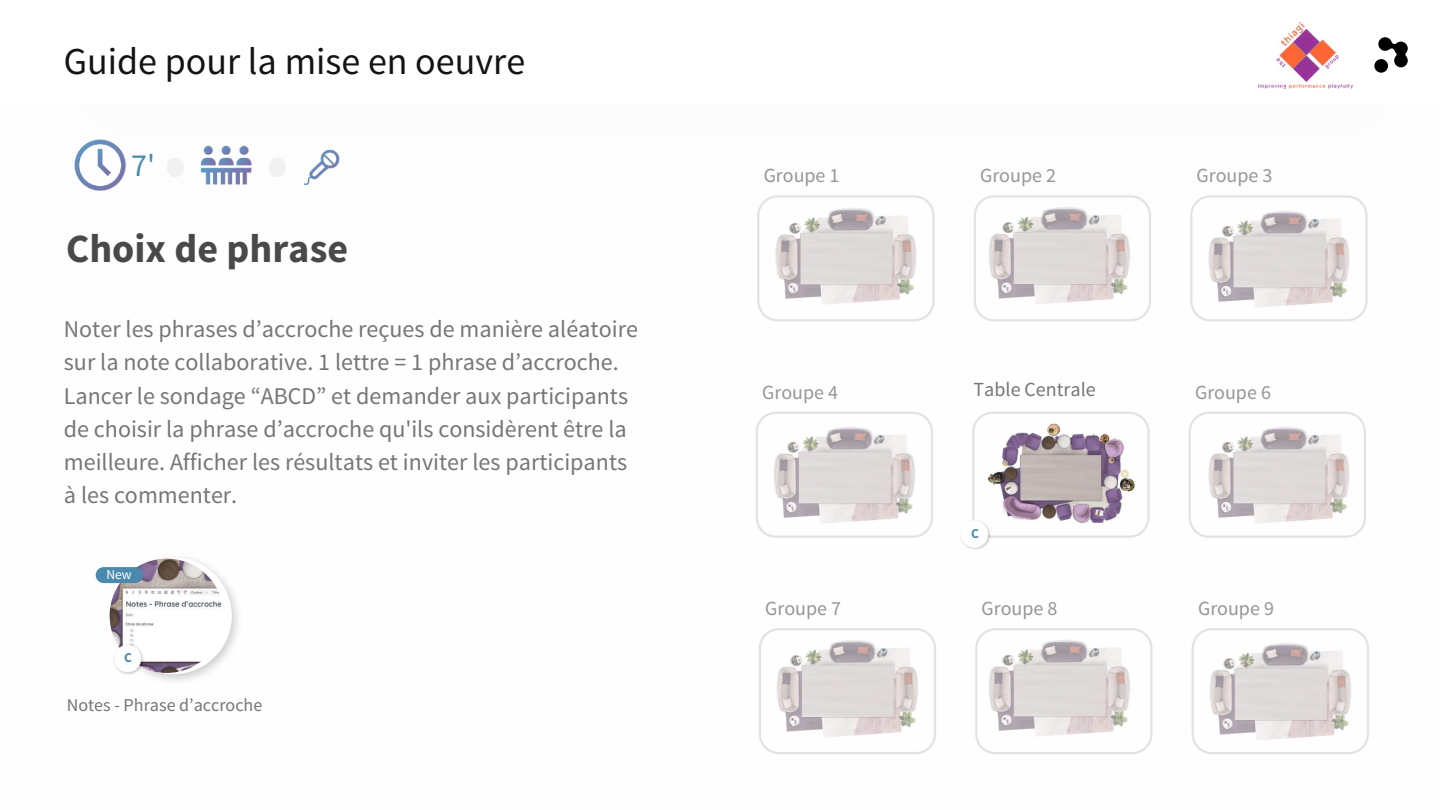
<style>
.page{position:relative;width:1440px;height:810px;background:#fff}
.page>*{position:absolute;margin:0;border:0;box-sizing:border-box;transform-origin:0 0}
.t1{font:700 40.1px "Source Sans Pro";color:#494949}
.t2{font:38px "Source Sans Pro";color:#131316}
.t3{font:32px "Source Sans Pro";color:#4c8aad}
.t4{font:24px/33.1px "Source Sans Pro";color:#767676}
.t5{font:20px "Source Sans Pro";color:#969696}
.t6{font:20px "Source Sans Pro";color:#767676}
.t7{font:18px "Source Sans Pro";color:#767676}
.t8{font:13.6px "Source Sans Pro";color:#fff}
.t9{font:700 13.6px "Source Sans Pro";color:#4c8aad}
</style>
<div class="page">
<img style="left:74px;top:139px;width:52px;height:52px">
<img style="left:200px;top:145px;width:52px;height:40px">
<svg style="left:757px;top:195px;width:178px;height:126px"></svg>
<svg style="left:974px;top:195px;width:177px;height:126px"></svg>
<svg style="left:1190px;top:195px;width:178px;height:126px"></svg>
<svg style="left:756px;top:412px;width:177px;height:126px"></svg>
<svg style="left:1189px;top:412px;width:177px;height:126px"></svg>
<svg style="left:759px;top:628px;width:177px;height:126px"></svg>
<svg style="left:975px;top:628px;width:178px;height:126px"></svg>
<svg style="left:1192px;top:628px;width:177px;height:126px"></svg>
<div style="left:269px;top:158px;width:17px;height:19px;background:#f1f1f1;border-radius:8px"></div>
<div style="left:167px;top:158px;width:17px;height:19px;background:#f1f1f1;border-radius:8px"></div>
<div style="left:1374px;top:59px;width:14px;height:14px;background:#000;border-radius:50%"></div>
<svg style="left:1378px;top:37px;width:30px;height:30px"></svg>
<img style="left:960px;top:534px;width:21px;height:16px">
<svg style="left:961px;top:412px;width:189px;height:136px"></svg>
<svg style="left:96px;top:557px;width:136px;height:117px"></svg>
<img style="left:304px;top:149px;width:36px;height:36px">
<img style="left:1259px;top:22px;width:93px;height:67px">
<h2 class="t2" style="left:64px;top:37px;width:463px">Guide pour la mise en oeuvre</h2>
<h3 class="t3" style="left:131px;top:145px;width:25px">7'</h3>
<h1 class="t1" style="left:66px;top:223px;width:283px">Choix de phrase</h1>
<p class="t4" style="left:64px;top:312px;width:576px">Noter les phrases d’accroche reçues de manière aléatoire sur la note collaborative. 1 lettre = 1 phrase d’accroche.<br>Lancer le sondage “ABCD” et demander aux participants de choisir la phrase d’accroche qu'ils considèrent être la meilleure. Afficher les résultats et inviter les participants à les commenter.</p>
<p class="t8" style="left:106px;top:566px;width:27px">New</p>
<p class="t9" style="left:124px;top:649px;width:9px">C</p>
<p class="t7" style="left:67px;top:694px;width:197px">Notes - Phrase d’accroche</p>
<p class="t5" style="left:764px;top:162px;width:77px">Groupe 1</p>
<p class="t5" style="left:980px;top:162px;width:77px">Groupe 2</p>
<p class="t5" style="left:1197px;top:162px;width:77px">Groupe 3</p>
<p class="t5" style="left:762px;top:379px;width:77px">Groupe 4</p>
<p class="t6" style="left:974px;top:376px;width:124px">Table Centrale</p>
<p class="t5" style="left:1195px;top:379px;width:77px">Groupe 6</p>
<p class="t9" style="left:971px;top:524px;width:9px">C</p>
<p class="t5" style="left:765px;top:595px;width:77px">Groupe 7</p>
<p class="t5" style="left:982px;top:595px;width:77px">Groupe 8</p>
<p class="t5" style="left:1198px;top:595px;width:77px">Groupe 9</p>
</div>
